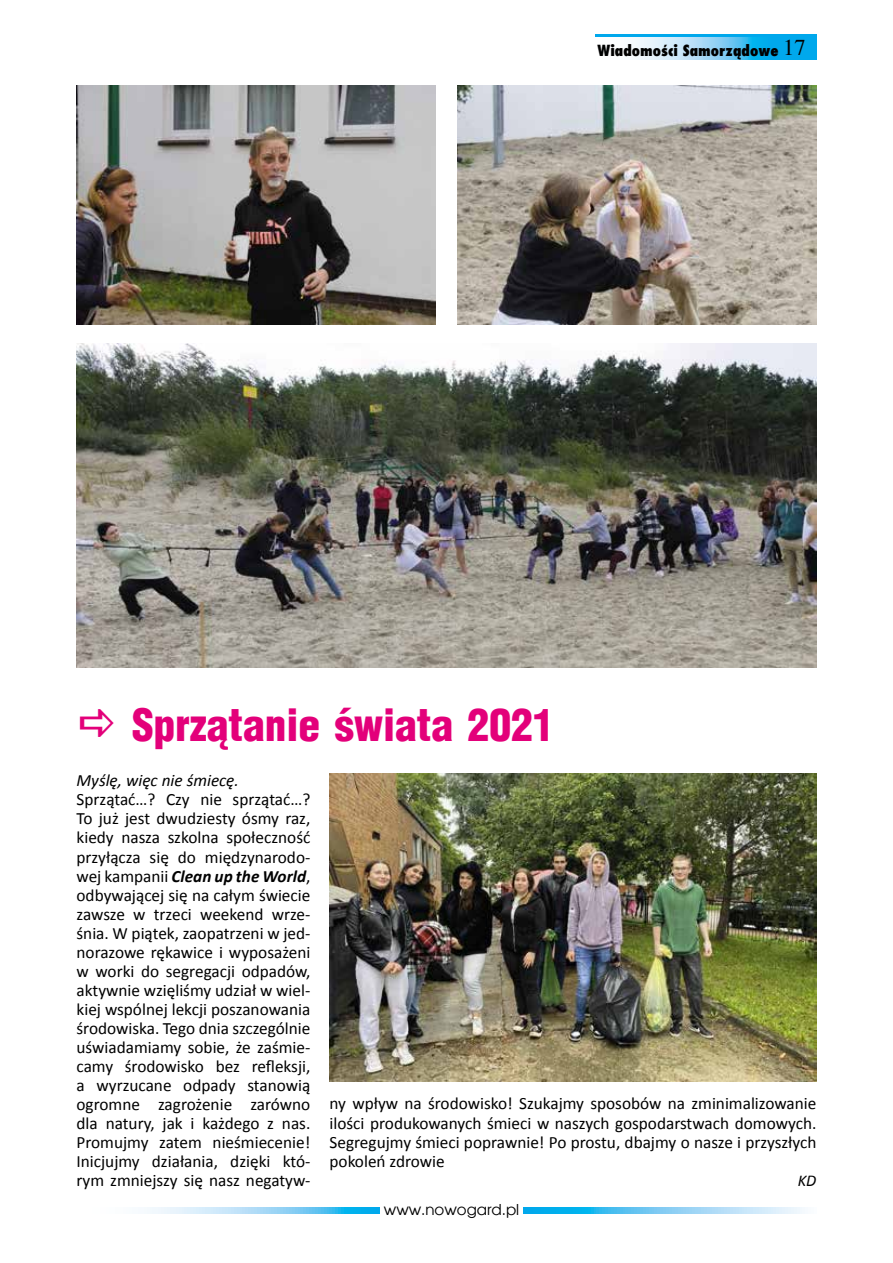
<style>
.page{position:relative;width:893px;height:1263px;background:#fff}
.page>*{position:absolute;margin:0;border:0;box-sizing:border-box;transform-origin:0 0}
.t1{font:900 43.5px "Switzerland Cond";color:#e3007a}
.t2{font:17.25px/19px "Calibri";color:#000;text-align:justify}
.t3{font:italic 17.25px "Calibri";color:#000}
.t4{font:italic 16.5px "Calibri";color:#000}
.t5{font:800 15px "Fujiyama";color:#000}
.t6{font:15px "Avalon";color:#000}
.s1{font-family:"Times";font-weight:400;font-size:22.5px}
.s2{font-weight:700;font-style:italic}
</style>
<div class="page">
<div style="left:595px;top:34px;width:221px;height:26px;background:#00a8ec"></div>
<svg style="left:595px;top:37px;width:161px;height:23px;background:#bae3f8"></svg>
<svg style="left:147px;top:1207px;width:658px;height:6px;background:#81d0f4"></svg>
<div style="left:380px;top:1203px;width:143px;height:15px;background:#fff"></div>
<img style="left:330px;top:773px;width:486px;height:309px">
<img style="left:77px;top:344px;width:739px;height:324px">
<img style="left:77px;top:85px;width:359px;height:239px">
<img style="left:457px;top:85px;width:359px;height:239px">
<p class="t5" style="left:598px;top:40px;width:210px">Wiadomości Samorządowe <span class="s1">17</span></p>
<h1 class="t1" style="left:132px;top:697px;width:424px">Sprzątanie świata 2021</h1>
<p class="t3" style="left:77px;top:770px;width:164px">Myślę, więc nie śmiecę.</p>
<p class="t2" style="left:77px;top:789px;width:235px">Sprzątać…? Czy nie sprzątać…?<br>To już jest dwudziesty ósmy raz, kiedy nasza szkolna społeczność przyłącza się do międzynarodo&shy;wej kampanii <span class="s2">Clean up the World</span>, odbywającej się na całym świecie zawsze w trzeci weekend wrze&shy;śnia. W piątek, zaopatrzeni w jed&shy;norazowe rękawice i wyposażeni w worki do segregacji odpadów, aktywnie wzięliśmy udział w wiel&shy;kiej wspólnej lekcji poszanowania środowiska. Tego dnia szczególnie uświadamiamy sobie, że zaśmie&shy;camy środowisko bez refleksji, a wyrzucane odpady stanowią ogromne zagrożenie zarówno dla natury, jak i każdego z nas.<br>Promujmy zatem nieśmiecenie!<br>Inicjujmy działania, dzięki któ&shy;rym zmniejszy się nasz negatyw-</p>
<p class="t2" style="left:330px;top:1093px;width:488px">ny wpływ na środowisko! Szukajmy sposobów na zminimalizowanie ilości produkowanych śmieci w naszych gospodarstwach domowych.<br>Segregujmy śmieci poprawnie! Po prostu, dbajmy o nasze i przyszłych pokoleń zdrowie</p>
<p class="t4" style="left:798px;top:1171px;width:20px">KD</p>
<p class="t6" style="left:384px;top:1200px;width:137px">www.nowogard.pl</p>
</div>
